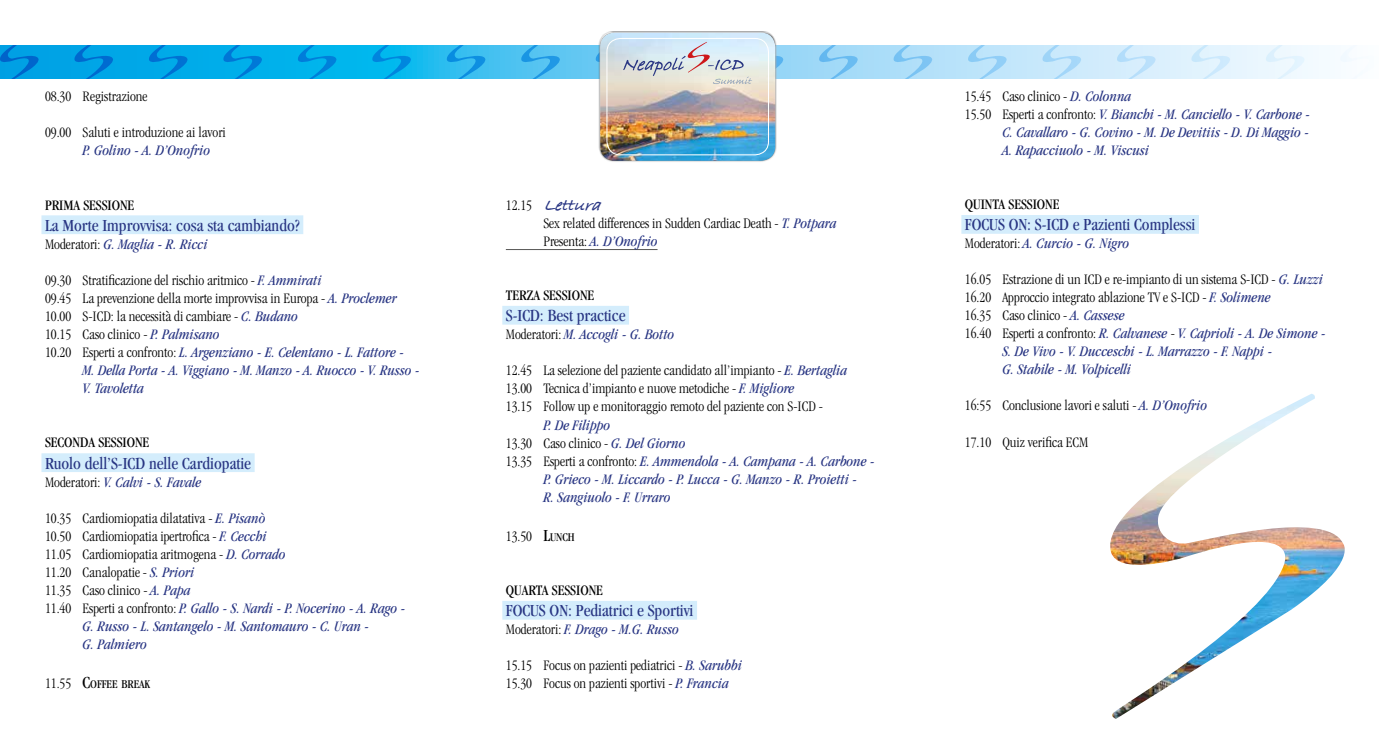
<style>
.page{position:relative;width:1379px;height:745px;background:#fff}
.page>*{position:absolute;margin:0;border:0;box-sizing:border-box;transform-origin:0 0}
.t1{font:condensed 17.5px "Garamond";color:#283583}
.t2{font:italic 700 17.5px "Bradley Hand ITCTT";color:#283583}
.t3{font:300 condensed 15px/18px "Garamond";color:#000}
.t4{font:italic condensed 15px "Garamond";color:#283583}
.t5{font:condensed 15px "Garamond";color:#000}
.t6{font:condensed 12.25px "Garamond";color:#000}
.s1{font-weight:300;font-style:normal;color:#000}
.s2{font-weight:400;font-style:italic;color:#283583}
.s3{font-weight:300;font-size:15px}
.s4{font-size:17.5px}
.s5{font-family:"Garamond";font-weight:300;font-style:normal;font-stretch:condensed;font-size:15px;color:#000}
.s6{font-weight:400;font-size:17.5px}
.s7{font-weight:400;font-size:12.25px}
</style>
<div class="page">
<svg style="left:0;top:45px;width:444px;height:33px;background:#02a6e7"></svg>
<svg style="left:599px;top:32px;width:174px;height:122px"></svg>
<div style="left:601px;top:36px;width:175px;height:126px;background:#fff;opacity:.47"></div>
<div style="left:606px;top:38px;width:163px;height:117px;border:1px solid #fff;border-radius:13px"></div>
<svg style="left:444px;top:42px;width:908px;height:42px"></svg>
<div style="left:41px;top:215px;width:262px;height:19px;background:#d4edfc"></div>
<div style="left:41px;top:453px;width:214px;height:18px;background:#d4edfc"></div>
<div style="left:961px;top:215px;width:237px;height:19px;background:#d4edfc"></div>
<hr style="left:506px;top:249px;width:151px;height:1px;background:#575756">
<div style="left:502px;top:305px;width:127px;height:19px;background:#d4edfc"></div>
<div style="left:502px;top:600px;width:195px;height:19px;background:#d4edfc"></div>
<img style="left:1110px;top:394px;width:235px;height:324px">
<p class="t3" style="left:45px;top:87px;width:104px">08.30 Registrazione</p>
<p class="t3" style="left:45px;top:123px;width:182px">09.00 Saluti e introduzione ai lavori</p>
<p class="t4" style="left:82px;top:142px;width:129px">P. Golino - A. D’Onofrio</p>
<p class="t5" style="left:45px;top:196px;width:91px">PRIMA SESSIONE</p>
<p class="t1" style="left:45px;top:215px;width:256px">La Morte Improvvisa: cosa sta cambiando?</p>
<p class="t4" style="left:45px;top:235px;width:164px"><span class="s1">Moderatori:</span> G. Maglia - R. Ricci</p>
<p class="t3" style="left:45px;top:271px;width:278px">09.30 Stratificazione del rischio aritmico - <span class="s2">F. Ammirati</span></p>
<p class="t3" style="left:45px;top:289px;width:353px">09.45 La prevenzione della morte improvvisa in Europa - <span class="s2">A. Proclemer</span></p>
<p class="t3" style="left:45px;top:307px;width:254px">10.00 S-ICD: la necessità di cambiare - <span class="s2">C. Budano</span></p>
<p class="t3" style="left:45px;top:325px;width:176px">10.15 Caso clinico - <span class="s2">P. Palmisano</span></p>
<p class="t4" style="left:45px;top:344px;width:361px"><span class="s1">10.20 Esperti a confronto:</span> L. Argenziano - E. Celentano - L. Fattore -</p>
<p class="t4" style="left:82px;top:362px;width:338px">M. Della Porta - A. Viggiano - M. Manzo - A. Ruocco - V. Russo -</p>
<p class="t4" style="left:83px;top:380px;width:63px">V. Tavoletta</p>
<p class="t5" style="left:45px;top:434px;width:106px">SECONDA SESSIONE</p>
<p class="t1" style="left:45px;top:453px;width:208px">Ruolo dell’S-ICD nelle Cardiopatie</p>
<p class="t4" style="left:45px;top:473px;width:158px"><span class="s1">Moderatori:</span> V. Calvi - S. Favale</p>
<p class="t3" style="left:45px;top:508px;width:222px">10.35 Cardiomiopatia dilatativa - <span class="s2">E. Pisanò</span></p>
<p class="t3" style="left:45px;top:526px;width:223px">10.50 Cardiomiopatia ipertrofica - <span class="s2">F. Cecchi</span></p>
<p class="t3" style="left:45px;top:545px;width:242px">11.05 Cardiomiopatia aritmogena - <span class="s2">D. Corrado</span></p>
<p class="t3" style="left:45px;top:563px;width:151px">11.20 Canalopatie - <span class="s2">S. Priori</span></p>
<p class="t3" style="left:45px;top:581px;width:147px">11.35 Caso clinico - <span class="s2">A. Papa</span></p>
<p class="t4" style="left:45px;top:599px;width:362px"><span class="s1">11.40 Esperti a confronto:</span> P. Gallo - S. Nardi - P. Nocerino - A. Rago -</p>
<p class="t4" style="left:82px;top:617px;width:288px">G. Russo - L. Santangelo - M. Santomauro - C. Uran -</p>
<p class="t4" style="left:82px;top:635px;width:66px">G. Palmiero</p>
<p class="t6" style="left:45px;top:677px;width:106px"><span class="s3">11.55</span> <span class="s4">C</span>OFFEE BREAK</p>
<p class="t2" style="left:506px;top:191px;width:105px"><span class="s5">1 2 . 1 5</span> Lettura</p>
<p class="t3" style="left:543px;top:214px;width:294px">Sex related differences in Sudden Cardiac Death - <span class="s2">T. Potpara<br></span>Presenta: <span class="s2">A. D’Onofrio</span></p>
<p class="t5" style="left:506px;top:287px;width:90px">TERZA SESSIONE</p>
<p class="t1" style="left:506px;top:305px;width:121px">S-ICD: Best practice</p>
<p class="t4" style="left:506px;top:326px;width:170px"><span class="s1">Moderatori:</span> M. Accogli - G. Botto</p>
<p class="t3" style="left:506px;top:361px;width:343px">12.45 La selezione del paziente candidato all’impianto - <span class="s2">E. Bertaglia<br></span>13.00 Tecnica d’impianto e nuove metodiche - <span class="s2">F. Migliore<br></span>13.15 Follow up e monitoraggio remoto del paziente con S-ICD -</p>
<p class="t4" style="left:543px;top:416px;width:68px">P. De Filippo</p>
<p class="t3" style="left:506px;top:433px;width:181px">13.30 Caso clinico - <span class="s2">G. Del Giorno</span></p>
<p class="t4" style="left:506px;top:452px;width:370px"><span class="s1">13.35 Esperti a confronto:</span> E. Ammendola - A. Campana - A. Carbone -</p>
<p class="t4" style="left:543px;top:470px;width:315px">P. Grieco - M. Liccardo - P. Lucca - G. Manzo - R. Proietti -</p>
<p class="t4" style="left:543px;top:488px;width:128px">R. Sangiuolo - F. Urraro</p>
<p class="t3" style="left:506px;top:527px;width:70px">13.50 <span class="s6">L</span><span class="s7">UNCH</span></p>
<p class="t5" style="left:506px;top:581px;width:98px">QUARTA SESSIONE</p>
<p class="t1" style="left:506px;top:600px;width:189px">FOCUS ON: Pediatrici e Sportivi</p>
<p class="t4" style="left:506px;top:620px;width:174px"><span class="s1">Moderatori:</span> F. Drago - M.G. Russo</p>
<p class="t3" style="left:506px;top:656px;width:238px">15.15 Focus on pazienti pediatrici - <span class="s2">B. Sarubbi<br></span>15.30 Focus on pazienti sportivi - <span class="s2">P. Francia</span></p>
<p class="t3" style="left:964px;top:87px;width:168px">15.45 Caso clinico - <span class="s2">D. Colonna</span></p>
<p class="t4" style="left:964px;top:106px;width:347px"><span class="s1">15.50 Esperti a confronto:</span> V. Bianchi - M. Canciello - V. Carbone -</p>
<p class="t4" style="left:1002px;top:124px;width:308px">C. Cavallaro - G. Covino - M. De Devitiis - D. Di Maggio -</p>
<p class="t4" style="left:1002px;top:142px;width:148px">A. Rapacciuolo - M. Viscusi</p>
<p class="t5" style="left:964px;top:196px;width:96px">QUINTA SESSIONE</p>
<p class="t1" style="left:964px;top:215px;width:232px">FOCUS ON: S-ICD e Pazienti Complessi</p>
<p class="t4" style="left:964px;top:235px;width:166px"><span class="s1">Moderatori:</span> A. Curcio - G. Nigro</p>
<p class="t3" style="left:964px;top:270px;width:359px">16.05 Estrazione di un ICD e re-impianto di un sistema S-ICD - <span class="s2">G. Luzzi</span></p>
<p class="t3" style="left:964px;top:288px;width:307px">16.20 Approccio integrato ablazione TV e S-ICD - <span class="s2">F. Solimene</span></p>
<p class="t3" style="left:964px;top:306px;width:161px">16.35 Caso clinico - <span class="s2">A. Cassese</span></p>
<p class="t4" style="left:964px;top:325px;width:362px"><span class="s1">16.40 Esperti a confronto:</span> R. Calvanese <span class="s1">-</span> V. Caprioli - A. De Simone -</p>
<p class="t4" style="left:1002px;top:343px;width:271px">S. De Vivo - V. Ducceschi - L. Marrazzo - F. Nappi -</p>
<p class="t4" style="left:1002px;top:361px;width:130px">G. Stabile - M. Volpicelli</p>
<p class="t3" style="left:964px;top:396px;width:243px">16:55 Conclusione lavori e saluti - <span class="s2">A. D’Onofrio</span></p>
<p class="t3" style="left:964px;top:432px;width:125px">17.10 Quiz verifica ECM</p>
</div>
